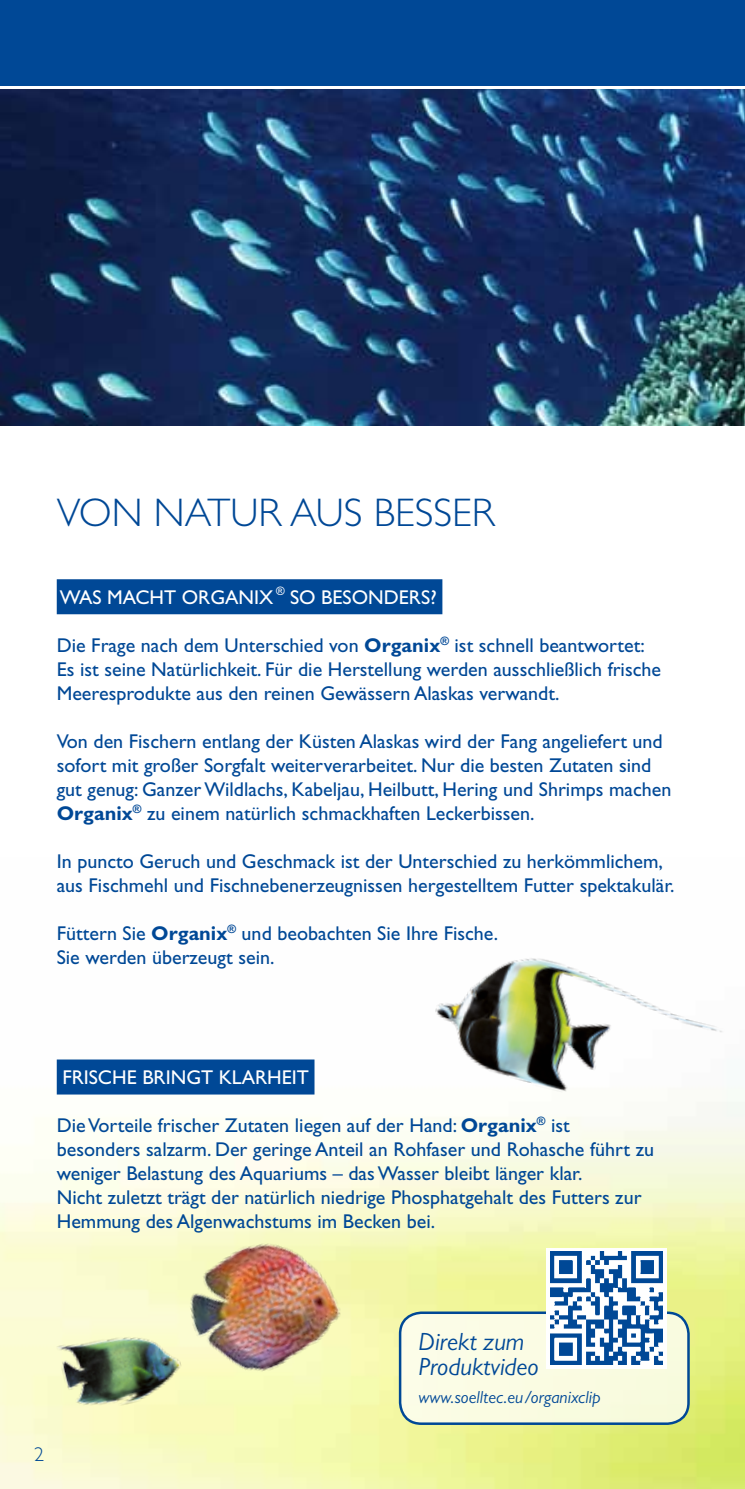
<style>
.page{position:relative;width:745px;height:1489px;background:#fff}
.page>*{position:absolute;margin:0;border:0;box-sizing:border-box;transform-origin:0 0}
.t1{font:300 40px "Gill Sans";color:#004896}
.t2{font:italic 25px/25px "Gill Sans MT Pro";color:#004896}
.t3{font:20px/24px "Gill Sans";color:#004896}
.t4{font:20px "Gill Sans";color:#fff}
.t5{font:300 20px "Gill Sans";color:#004896}
.t6{font:italic 17.5px "Gill Sans MT Pro";color:#004896}
.t7{font:11.75px "Gill Sans";color:#fff}
.s1{font-weight:700}
</style>
<div class="page">
<img style="left:0;top:1059px;width:744px;height:429px">
<img style="left:0;top:89px;width:744px;height:336px">
<div style="left:400px;top:1312px;width:288px;height:111px;background:#fbfce4;border-radius:21px"></div>
<div style="left:398px;top:1311px;width:291px;height:113px;border:2px solid #004896;border-radius:21px"></div>
<div style="left:546px;top:1247px;width:120px;height:121px;background:#fff"></div>
<img style="left:550px;top:1251px;width:112px;height:113px">
<div style="left:57px;top:579px;width:385px;height:35px;background:#004896"></div>
<div style="left:57px;top:1059px;width:257px;height:35px;background:#004896"></div>
<div style="left:0;top:0;width:744px;height:89px;background:linear-gradient(to right,#fff,#fff)"></div>
<div style="left:0;top:0;width:744px;height:85px;background:#004896"></div>
<img style="left:44px;top:1307px;width:151px;height:122px">
<img style="left:161px;top:1208px;width:211px;height:195px">
<img style="left:407px;top:958px;width:337px;height:181px">
<h1 class="t1" style="left:57px;top:490px;width:124px">VON NATUR</h1>
<h1 class="t1" style="left:290px;top:490px;width:25px">AUS</h1>
<h1 class="t1" style="left:373px;top:490px;width:21px">BESSER</h1>
<p class="t7" style="left:276px;top:584px;width:10px">®</p>
<p class="t4" style="left:60px;top:585px;width:378px">Was macht Organix so beso nders?</p>
<p class="t3" style="left:57px;top:633px;width:605px">Die Frage nach dem Unterschied von <span class="s1">Organix</span><sup>®</sup> ist schnell beantwortet:<br>Es ist seine Natürlichkeit. Für die Herstellung werden ausschließlich frische<br>Meeresprodukte aus den reinen Gewässern Alaskas verwandt.</p>
<p class="t3" style="left:57px;top:729px;width:615px">Von den Fischern entlang der Küsten Alaskas wird der Fang angeliefert und sofort mit großer Sorgfalt weiterverarbeitet. Nur die besten Zutaten sind gut genug: Ganzer Wildlachs, Kabeljau, Heilbutt, Hering und Shrimps machen <span class="s1">Organix</span><sup>®</sup> zu einem natürlich schmackhaften Leckerbissen.</p>
<p class="t3" style="left:57px;top:849px;width:619px">In puncto Geruch und Geschmack ist der Unterschied zu herkömmlichem, aus Fischmehl und Fischnebenerzeugnissen hergestelltem Futter spektakulär.</p>
<p class="t3" style="left:57px;top:921px;width:443px">Füttern Sie <span class="s1">Organix</span><sup>®</sup> und beobachten Sie Ihre Fische.<br>Sie werden überzeugt sein.</p>
<p class="t4" style="left:62px;top:1065px;width:248px">Frische bringt Klarheit</p>
<p class="t3" style="left:57px;top:1113px;width:598px">Die Vorteile frischer Zutaten liegen auf der Hand: <span class="s1">Organix</span><sup>®</sup> ist besonders salzarm. Der geringe Anteil an Rohfaser und Rohasche führt zu weniger Belastung des Aquariums – das Wasser bleibt länger klar.<br>Nicht zuletzt trägt der natürlich niedrige Phosphatgehalt des Futters zur Hemmung des Algenwachstums im Becken bei.</p>
<p class="t5" style="left:34px;top:1442px;width:11px">2</p>
<p class="t2" style="left:418px;top:1328px;width:122px">Direkt zum<br>Produktvideo</p>
<p class="t6" style="left:418px;top:1386px;width:183px">www.soelltec.eu/organixclip</p>
</div>
